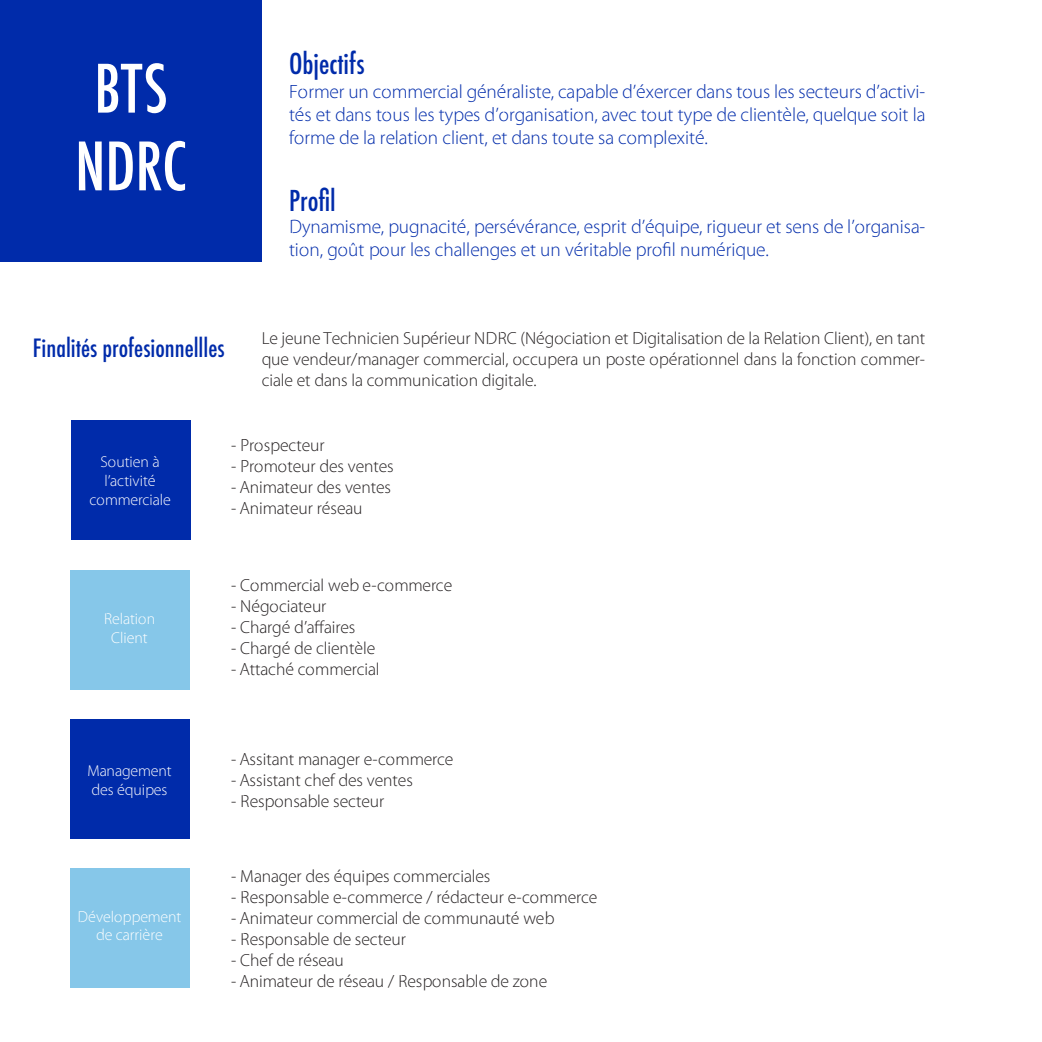
<style>
.page{position:relative;width:1042px;height:1042px;background:#fff}
.page>*{position:absolute;margin:0;border:0;box-sizing:border-box;transform-origin:0 0}
.t1{font:500 condensed 64.75px "Futura";color:#fff}
.t2{font:500 condensed 28px "Futura";color:#002baa}
.t3{font:500 condensed 24.5px "Futura";color:#002baa}
.t4{font:300 19.25px/23.1px "Cleanvertising";color:#002baa;text-align:justify}
.t5{font:300 17.5px/21px "Cleanvertising";color:#231f20;text-align:justify}
.t6{font:300 15.75px "Cleanvertising";color:#fff}
</style>
<div class="page">
<div style="left:0;top:0;width:262px;height:262px;background:#002baa"></div>
<div style="left:70px;top:570px;width:119px;height:119px;background:#86c7e9"></div>
<div style="left:71px;top:420px;width:119px;height:120px;background:#002baa"></div>
<div style="left:70px;top:719px;width:119px;height:120px;background:#002baa"></div>
<div style="left:70px;top:868px;width:119px;height:120px;background:#86c7e9"></div>
<p class="t1" style="left:94px;top:47px;width:75px">BTS</p>
<p class="t1" style="left:75px;top:125px;width:113px">NDRC</p>
<p class="t2" style="left:289px;top:46px;width:77px">Objectifs</p>
<p class="t4" style="left:289px;top:80px;width:638px">Former un commercial généraliste, capable d’éxercer dans tous les secteurs d’activi&shy;tés et dans tous les types d’organisation, avec tout type de clientèle, quelque soit la forme de la relation client, et dans toute sa complexité.</p>
<p class="t2" style="left:289px;top:183px;width:48px">Profil</p>
<p class="t4" style="left:289px;top:215px;width:638px">Dynamisme, pugnacité, persévérance, esprit d’équipe, rigueur et sens de l’organisa&shy;tion, goût pour les challenges et un véritable profil numérique.</p>
<p class="t3" style="left:33px;top:332px;width:193px">Finalités profesionnellles</p>
<p class="t5" style="left:262px;top:328px;width:665px">Le jeune Technicien Supérieur NDRC (Négociation et Digitalisation de la Relation Client), en tant que vendeur/manager commercial, occupera un poste opérationnel dans la fonction commer&shy;ciale et dans la communication digitale.</p>
<p class="t6" style="left:100px;top:453px;width:60px">Soutien à</p>
<p class="t6" style="left:104px;top:472px;width:53px">l’activité</p>
<p class="t6" style="left:89px;top:491px;width:83px">commerciale</p>
<p class="t6" style="left:104px;top:610px;width:53px">Relation</p>
<p class="t6" style="left:111px;top:629px;width:38px">Client</p>
<p class="t6" style="left:87px;top:761px;width:86px">Management</p>
<p class="t6" style="left:92px;top:780px;width:77px">des équipes</p>
<p class="t6" style="left:78px;top:907px;width:105px">Développement</p>
<p class="t6" style="left:96px;top:926px;width:68px">de carrière</p>
<p class="t5" style="left:231px;top:435px;width:95px">- Prospecteur</p>
<p class="t5" style="left:231px;top:456px;width:164px">- Promoteur des ventes</p>
<p class="t5" style="left:231px;top:477px;width:161px">- Animateur des ventes</p>
<p class="t5" style="left:231px;top:498px;width:133px">- Animateur réseau</p>
<p class="t5" style="left:231px;top:575px;width:222px">- Commercial web e-commerce</p>
<p class="t5" style="left:231px;top:596px;width:97px">- Négociateur</p>
<p class="t5" style="left:231px;top:617px;width:126px">- Chargé d’affaires</p>
<p class="t5" style="left:231px;top:638px;width:146px">- Chargé de clientèle</p>
<p class="t5" style="left:231px;top:659px;width:150px">- Attaché commercial</p>
<p class="t5" style="left:231px;top:748px;width:224px">- Assitant manager e-commerce</p>
<p class="t5" style="left:231px;top:769px;width:183px">- Assistant chef des ventes</p>
<p class="t5" style="left:231px;top:790px;width:155px">- Responsable secteur</p>
<p class="t5" style="left:231px;top:866px;width:261px">- Manager des équipes commerciales</p>
<p class="t5" style="left:231px;top:887px;width:367px">- Responsable e-commerce / rédacteur e-commerce</p>
<p class="t5" style="left:231px;top:908px;width:324px">- Animateur commercial de communauté web</p>
<p class="t5" style="left:231px;top:929px;width:176px">- Responsable de secteur</p>
<p class="t5" style="left:231px;top:950px;width:114px">- Chef de réseau</p>
<p class="t5" style="left:231px;top:971px;width:317px">- Animateur de réseau / Responsable de zone</p>
</div>
